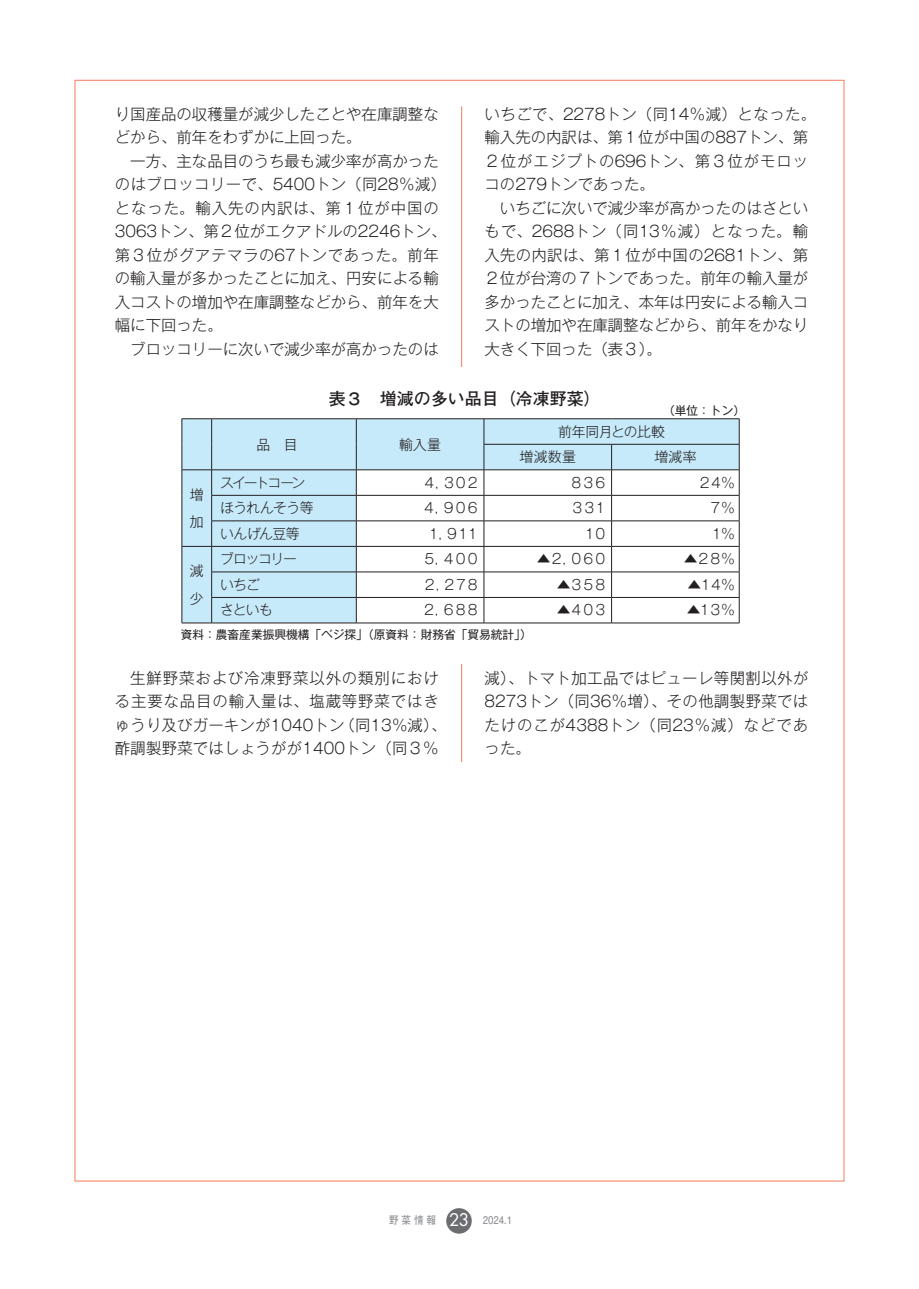
<style>
.page{position:relative;width:919px;height:1289px;background:#fff}
.page>*{position:absolute;margin:0;border:0;box-sizing:border-box;transform-origin:0 0}
.t1{font:700 16.95px "Futo Go B101 Pr 5";color:#231f20}
.t2{font:300 15.45px/23.5px "Gothic MB101 Pr 5";color:#231f20}
.t3{font:300 15.45px/23.5px "Gothic MB101 Pr 5";letter-spacing:.035em;color:#231f20;text-align:center}
.t4{font:300 13.8px/27.6px "Gothic MB101 Pr 5";letter-spacing:-.105em;color:#231f20}
.t5{font:300 13.8px/25.5px "Gothic MB101 Pr 5";letter-spacing:-.015em;color:#231f20}
.t6{font:300 13.8px "Gothic MB101 Pr 5";letter-spacing:-.14em;color:#231f20}
.t7{font:300 13.8px "Gothic MB101 Pr 5";letter-spacing:-.045em;color:#231f20}
.t8{font:11.7px "Gothic MB101 Pro";color:#231f20}
.t9{font:700 10.65px "Futo Go B101 Pr 5";letter-spacing:.15em;color:#939598;scale:.9 1}
.s1{font-family:"Futura Std";font-weight:400;font-size:16.95px;color:#fff}
</style>
<div class="page">
<hr style="left:461px;top:106px;width:1px;height:1049px;background:#f48465">
<div style="left:446px;top:1208px;width:25px;height:25px;background:#6c6d70;border-radius:50%"></div>
<div style="left:115px;top:762px;width:693px;height:393px;background:#fff"></div>
<div style="left:114px;top:367px;width:689px;height:296px;background:#fff"></div>
<div style="left:183px;top:419px;width:28px;height:203px;background:#c6eafa"></div>
<hr style="left:182px;top:418px;width:30px;height:1px;background:#231f20">
<hr style="left:212px;top:418px;width:144px;height:1px;background:#231f20">
<hr style="left:356px;top:418px;width:128px;height:1px;background:#231f20">
<hr style="left:484px;top:418px;width:127px;height:1px;background:#231f20">
<hr style="left:611px;top:418px;width:128px;height:1px;background:#231f20">
<hr style="left:182px;top:469px;width:30px;height:1px;background:#231f20">
<hr style="left:182px;top:546px;width:30px;height:1px;background:#231f20">
<svg style="left:182px;top:419px;width:1px;height:203px"></svg>
<hr style="left:182px;top:622px;width:30px;height:1px;background:#231f20">
<svg style="left:211px;top:419px;width:529px;height:204px"></svg>
<hr style="left:212px;top:622px;width:144px;height:1px;background:#231f20">
<hr style="left:356px;top:622px;width:128px;height:1px;background:#231f20">
<hr style="left:484px;top:622px;width:127px;height:1px;background:#231f20">
<hr style="left:611px;top:622px;width:128px;height:1px;background:#231f20">
<p class="t2" style="left:115px;top:101px;width:325px">り国産品の収穫量が減少したことや在庫調整などから、前年をわずかに上回った。</p>
<p class="t2" style="left:115px;top:148px;width:333px;text-indent:15px">一方、主な品目のうち最も減少率が高かったのはブロッコリーで、5400トン（同28％減）となった。輸入先の内訳は、第１位が中国の<br>3063トン、第２位がエクアドルの2246トン、第３位がグアテマラの67トンであった。前年の輸入量が多かったことに加え、円安による輸入コストの増加や在庫調整などから、前年を大幅に下回った。</p>
<p class="t2" style="left:130px;top:336px;width:310px">ブロッコリーに次いで減少率が高かったのは</p>
<p class="t2" style="left:484px;top:101px;width:333px">いちごで、2278トン（同14％減）となった。輸入先の内訳は、第１位が中国の887トン、第<br>２位がエジプトの696トン、第３位がモロッコの279トンであった。</p>
<p class="t2" style="left:484px;top:195px;width:325px;text-align:justify;text-indent:15px">いちごに次いで減少率が高かったのはさといもで、2688トン（同13％減）となった。輸入先の内訳は、第１位が中国の2681トン、第２位が台湾の７トンであった。前年の輸入量が多かったことに加え、本年は円安による輸入コストの増加や在庫調整などから、前年をかなり大きく下回った（表３）。</p>
<p class="t1" style="left:328px;top:385px;width:274px">表３　増減の多い品目（冷凍野菜）</p>
<p class="t8" style="left:663px;top:401px;width:83px">（単位：トン）</p>
<p class="t4" style="left:190px;top:479px;width:14px">増加</p>
<p class="t4" style="left:256px;top:429px;width:57px">品　目　</p>
<p class="t4" style="left:399px;top:429px;width:43px">輸入量</p>
<p class="t5" style="left:519px;top:417px;width:147px;text-indent:39px">前年同月との比較増減数量</p>
<p class="t4" style="left:654px;top:442px;width:44px">増減率</p>
<p class="t6" style="left:220px;top:471px;width:87px">スイートコーン</p>
<p class="t4" style="left:422px;top:467px;width:59px">４，３０２</p>
<p class="t4" style="left:569px;top:467px;width:39px">８３６</p>
<p class="t4" style="left:697px;top:467px;width:39px">２４％</p>
<p class="t7" style="left:220px;top:496px;width:95px">ほうれんそう等</p>
<p class="t4" style="left:422px;top:493px;width:59px">４，９０６</p>
<p class="t4" style="left:570px;top:493px;width:38px">３３１</p>
<p class="t4" style="left:708px;top:493px;width:28px">７％</p>
<p class="t4" style="left:220px;top:518px;width:81px">いんげん豆等</p>
<p class="t4" style="left:427px;top:518px;width:54px">１，９１１</p>
<p class="t4" style="left:583px;top:518px;width:26px">１０</p>
<p class="t4" style="left:709px;top:518px;width:27px">１％</p>
<p class="t4" style="left:220px;top:544px;width:78px">ブロッコリー</p>
<p class="t4" style="left:422px;top:544px;width:59px">５，４００</p>
<p class="t4" style="left:537px;top:544px;width:72px">▲２，０６０</p>
<p class="t4" style="left:683px;top:544px;width:53px">▲２８％</p>
<p class="t4" style="left:220px;top:569px;width:41px">いちご</p>
<p class="t4" style="left:423px;top:569px;width:58px">２，２７８</p>
<p class="t4" style="left:556px;top:569px;width:52px">▲３５８</p>
<p class="t4" style="left:687px;top:569px;width:49px">▲１４％</p>
<p class="t4" style="left:220px;top:595px;width:54px">さといも</p>
<p class="t4" style="left:422px;top:595px;width:59px">２，６８８</p>
<p class="t4" style="left:556px;top:595px;width:52px">▲４０３</p>
<p class="t4" style="left:686px;top:595px;width:50px">▲１３％</p>
<p class="t8" style="left:181px;top:624px;width:352px">資料：農畜産業振興機構「ベジ探」（原資料：財務省「貿易統計」）</p>
<p class="t4" style="left:190px;top:556px;width:15px">減少</p>
<p class="t3" style="left:115px;top:665px;width:333px">生鮮野菜および冷凍野菜以外の類別におけ<br>る主要な品目の輸入量は、塩蔵等野菜ではきゅうり及びガーキンが1040トン（同13％減）、酢調製野菜ではしょうがが1400トン（同３％</p>
<p class="t2" style="left:484px;top:665px;width:325px;text-align:justify">減）、トマト加工品ではピューレ等関割以外が8273トン（同36％増）、その他調製野菜ではたけのこが4388トン（同23％減）などであった。</p>
<p class="t9" style="left:389px;top:1211px;width:138px">野菜情報 <span class="s1">23</span> 2024.1</p>
</div>
